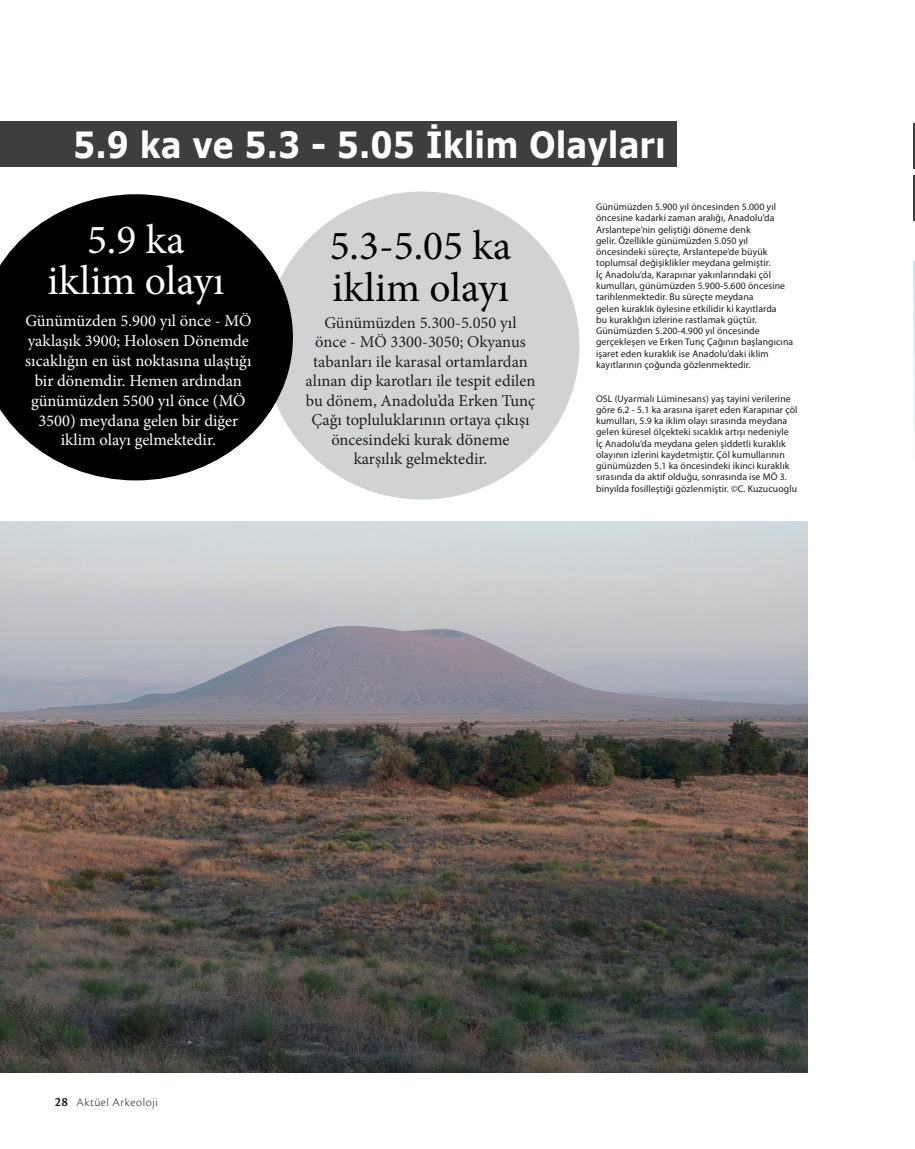
<style>
.page{position:relative;width:915px;height:1149px;background:#fff}
.page>*{position:absolute;margin:0;border:0;box-sizing:border-box;transform-origin:0 0}
.t1{font:41.4px/42px "Minion Pro";color:#000}
.t2{font:41.4px/40.5px "Minion Pro";color:#fff;text-align:center}
.t3{font:700 36px "Verdana";color:#fff;scale:.87 1}
.t4{font:16.5px/19.5px "Minion Pro";color:#231f20;text-align:center}
.t5{font:16.5px/19.8px "Minion Pro";color:#fff;text-align:center}
.t6{font:300 12px "Cronos Pro";letter-spacing:.045em;color:#231f20}
.t7{font:9.75px/11.2px "Myriad Pro";letter-spacing:.01em;color:#1a1c21}
.s1{font-weight:600;font-size:13.5px}
</style>
<div class="page">
<hr style="left:913px;top:123px;width:1px;height:45px;background:#3e3e3f">
<hr style="left:913px;top:176px;width:1px;height:45px;background:#3e3e3f">
<img style="left:913px;top:261px;width:1px;height:182px">
<img style="left:0;top:521px;width:806px;height:551px">
<div style="left:264px;top:191px;width:315px;height:308px;background:#d1d2d4;border-radius:50%"></div>
<div style="left:0;top:122px;width:676px;height:45px;background:#3e3e3f"></div>
<svg style="left:0;top:194px;width:293px;height:286px;fill:#000"></svg>
<h2 class="t3" style="left:73px;top:119px;width:682px">5.9 ka ve 5.3 - 5.05 İklim Olayları</h2>
<h1 class="t2" style="left:48px;top:220px;width:178px">5.9 ka iklim olayı</h1>
<h3 class="t5" style="left:25px;top:311px;width:227px">Günümüzden 5.900 yıl önce - MÖ yaklaşık 3900; Holosen Dönemde sıcaklığın en üst noktasına ulaştığı bir dönemdir. Hemen ardından günümüzden 5500 yıl önce (MÖ<br>3500) meydana gelen bir diğer iklim olayı gelmektedir.</h3>
<h1 class="t1" style="left:329px;top:224px;width:183px">5.3-5.05 ka iklim olayı</h1>
<p class="t4" style="left:305px;top:312px;width:231px">Günümüzden 5.300-5.050 yıl<br>önce - MÖ 3300-3050; Okyanus tabanları ile karasal ortamlardan alınan dip karotları ile tespit edilen bu dönem, Anadolu’da Erken Tunç<br>Çağı topluluklarının ortaya çıkışı öncesindeki kurak döneme karşılık gelmektedir.</p>
<p class="t7" style="left:596px;top:201px;width:198px">Günümüzden 5.900 yıl öncesinden 5.000 yıl öncesine kadarki zaman aralığı, Anadolu’da Arslantepe’nin geliştiği döneme denk<br>gelir. Özellikle günümüzden 5.050 yıl öncesindeki süreçte, Arslantepe’de büyük toplumsal değişiklikler meydana gelmiştir.<br>İç Anadolu’da, Karapınar yakınlarındaki çöl kumulları, günümüzden 5.900-5.600 öncesine tarihlenmektedir. Bu süreçte meydana<br>gelen kuraklık öylesine etkilidir ki kayıtlarda<br>bu kuraklığın izlerine rastlamak güçtür.<br>Günümüzden 5.200-4.900 yıl öncesinde gerçekleşen ve Erken Tunç Çağının başlangıcına işaret eden kuraklık ise Anadolu’daki iklim kayıtlarının çoğunda gözlenmektedir.</p>
<p class="t7" style="left:596px;top:392px;width:203px">OSL (Uyarmalı Lüminesans) yaş tayini verilerine göre 6.2 - 5.1 ka arasına işaret eden Karapınar çöl kumulları, 5.9 ka iklim olayı sırasında meydana gelen küresel ölçekteki sıcaklık artışı nedeniyle İç Anadolu’da meydana gelen şiddetli kuraklık olayının izlerini kaydetmiştir. Çöl kumullarının günümüzden 5.1 ka öncesindeki ikinci kuraklık sırasında da aktif olduğu, sonrasında ise MÖ 3. binyılda fosilleştiği gözlenmiştir. ©C. Kuzucuoglu</p>
<p class="t6" style="left:55px;top:1095px;width:104px"><span class="s1">28</span> Aktüel Arkeoloji</p>
</div>
